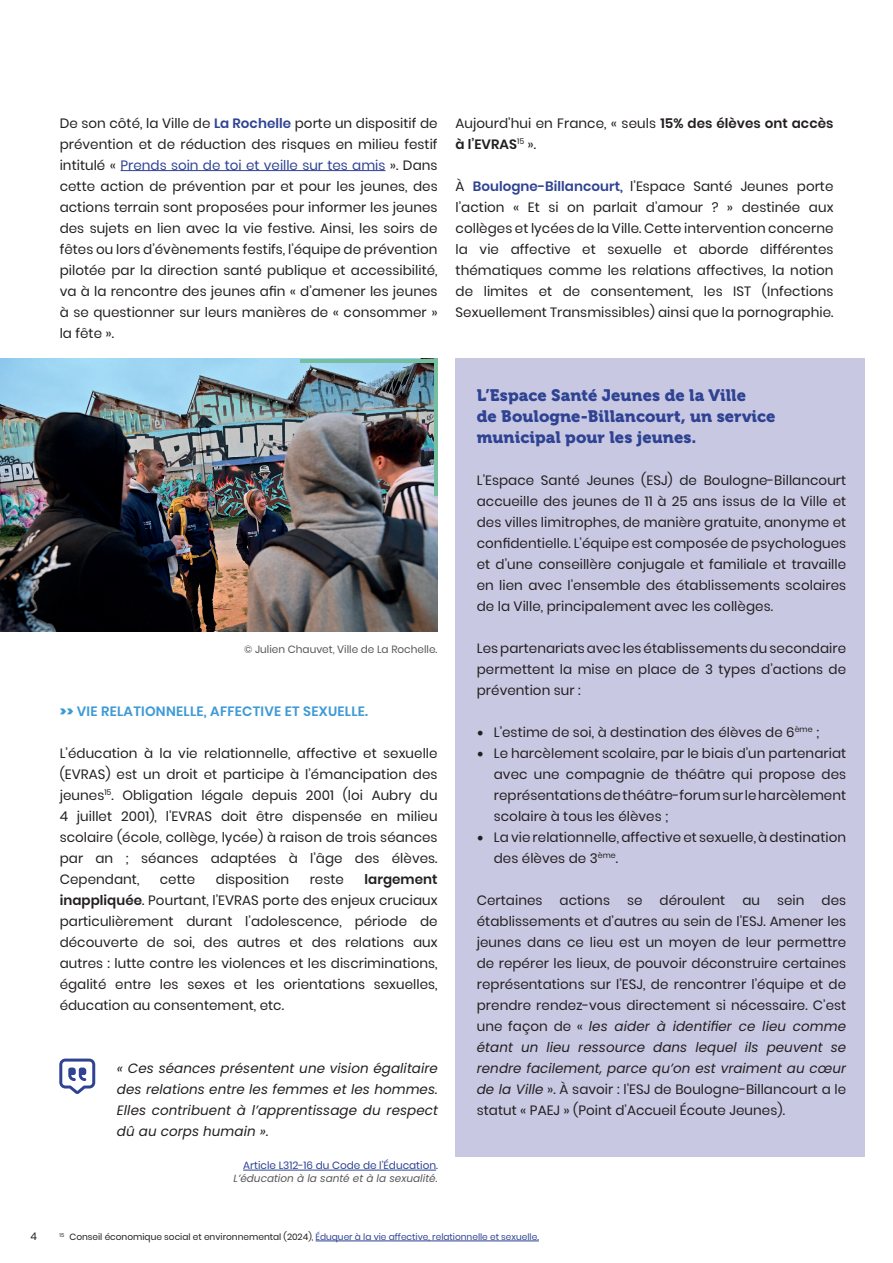
<style>
.page{position:relative;width:893px;height:1263px;background:#fff}
.page>*{position:absolute;margin:0;border:0;box-sizing:border-box;transform-origin:0 0}
.t1{font:16.5px/21px "Museo 900";letter-spacing:.005em;color:#2f4393}
.t2{font:13.5px/21px "Poppins";letter-spacing:.005em;color:#231f20;text-align:justify}
.t3{font:italic 13.5px/21px "Poppins";letter-spacing:.005em;color:#231f20;text-align:justify}
.t4{font:600 13.5px "Poppins";letter-spacing:.02em;color:#3e9ad4}
.t5{font:10.5px "Poppins";color:#2f4393}
.t6{font:italic 10.5px "Poppins";color:#57585a}
.t7{font:10.5px "Poppins";color:#57585a}
.t8{font:10.5px "Poppins";color:#231f20}
.t9{font:9px "Poppins";color:#231f20}
.s1{font-weight:600;color:#2f4393}
.s2{color:#2f4393}
.s3{font-weight:600}
.s4{font-weight:900}
.s5{font-family:"Minion Pro";font-size:18px}
.s6{font-style:italic}
</style>
<div class="page">
<hr style="left:316px;top:1240px;width:223px;height:1px;background:#2f4393">
<hr style="left:121px;top:170px;width:264px;height:1px;background:#2f4393">
<img style="left:0;top:359px;width:438px;height:273px">
<hr style="left:243px;top:1170px;width:193px;height:1px;background:#2f4393">
<svg style="left:59px;top:1058px;width:36px;height:36px"></svg>
<div style="left:455px;top:358px;width:409px;height:798px;background:#c8c8e2"></div>
<hr style="left:434px;top:359px;width:4px;height:137px;background:#75bfa0">
<hr style="left:300px;top:359px;width:138px;height:3px;background:#75bfa0">
<p class="t2" style="left:60px;top:112px;width:379px">De son côté, la Ville de <span class="s1">La Rochelle</span> porte un dispositif de prévention et de réduction des risques en milieu festif intitulé « <span class="s2">Prends soin de toi et veille sur tes amis</span> ». Dans cette action de prévention par et pour les jeunes, des actions terrain sont proposées pour informer les jeunes des sujets en lien avec la vie festive. Ainsi, les soirs de fêtes ou lors d’évènements festifs, l’équipe de prévention pilotée par la direction santé publique et accessibilité, va à la rencontre des jeunes afin « d’amener les jeunes à se questionner sur leurs manières de « consommer » la fête ».</p>
<p class="t2" style="left:456px;top:112px;width:379px">Aujourd’hui en France, « seuls <span class="s3">15% des élèves ont accès à l’EVRAS</span><sup>15</sup> ».</p>
<p class="t2" style="left:456px;top:175px;width:379px">À <span class="s1">Boulogne-Billancourt,</span> l’Espace Santé Jeunes porte l’action « Et si on parlait d’amour ? » destinée aux collèges et lycées de la Ville. Cette intervention concerne la vie affective et sexuelle et aborde différentes thématiques comme les relations affectives, la notion de limites et de consentement, les IST (Infections Sexuellement Transmissibles) ainsi que la pornographie.</p>
<p class="t7" style="left:244px;top:643px;width:195px">© Julien Chauvet, Ville de La Rochelle.</p>
<p class="t4" style="left:60px;top:703px;width:310px"><span class="s4">&gt;&gt;</span> VIE RELATIONNELLE, AFFECTIVE ET SEXUELLE.</p>
<p class="t2" style="left:60px;top:742px;width:379px">L’éducation à la vie relationnelle, affective et sexuelle (EVRAS) est un droit et participe à l’émancipation des jeunes<sup>15</sup>. Obligation légale depuis 2001 (loi Aubry du 4 juillet 2001), l’EVRAS doit être dispensée en milieu scolaire (école, collège, lycée) à raison de trois séances par an ; séances adaptées à l’âge des élèves.<br>Cependant,</p>
<p class="t2" style="left:160px;top:868px;width:37px">cette</p>
<p class="t2" style="left:216px;top:868px;width:75px">disposition</p>
<p class="t2" style="left:310px;top:868px;width:36px">reste</p>
<p class="t2" style="left:60px;top:868px;width:379px;text-indent:305px"><span class="s3">largement inappliquée</span>. Pourtant, l’EVRAS porte des enjeux cruciaux particulièrement durant l’adolescence, période de découverte de soi, des autres et des relations aux autres : lutte contre les violences et les discriminations, égalité entre les sexes et les orientations sexuelles, éducation au consentement, etc.</p>
<p class="t3" style="left:117px;top:1057px;width:323px">« Ces séances présentent une vision égalitaire des relations entre les femmes et les hommes.<br>Elles contribuent à l’apprentissage du respect dû au corps humain ».</p>
<p class="t5" style="left:243px;top:1159px;width:196px">Article L312-16 du Code de l’Éducation.</p>
<p class="t6" style="left:234px;top:1172px;width:206px">L’éducation à la santé et à la sexualité.</p>
<p class="t1" style="left:477px;top:384px;width:300px">L’Espace Santé Jeunes de la Ville<br>de Boulogne-Billancourt, un service municipal pour les jeunes.</p>
<p class="t2" style="left:477px;top:469px;width:371px">L’Espace Santé Jeunes (ESJ) de Boulogne-Billancourt accueille des jeunes de 11 à 25 ans issus de la Ville et des villes limitrophes, de manière gratuite, anonyme et confidentielle. L’équipe est composée de psychologues et d’une conseillère conjugale et familiale et travaille en lien avec l’ensemble des établissements scolaires de la Ville, principalement avec les collèges.</p>
<p class="t2" style="left:477px;top:637px;width:371px">Les partenariats avec les établissements du secondaire permettent la mise en place de 3 types d’actions de prévention sur :</p>
<p class="t2" style="left:477px;top:721px;width:344px"><span class="s5">•</span> L’estime de soi, à destination des élèves de 6<sup>ème</sup> ;</p>
<p class="t2" style="left:494px;top:742px;width:354px;text-indent:-17px"><span class="s5">•</span> Le harcèlement scolaire, par le biais d’un partenariat avec une compagnie de théâtre qui propose des représentations de théâtre-forum sur le harcèlement scolaire à tous les élèves ;</p>
<p class="t2" style="left:494px;top:826px;width:354px;text-indent:-17px"><span class="s5">•</span> La vie relationnelle, affective et sexuelle, à destination des élèves de 3<sup>ème</sup>.</p>
<p class="t2" style="left:477px;top:889px;width:67px">Certaines</p>
<p class="t2" style="left:560px;top:889px;width:52px">actions</p>
<p class="t2" style="left:627px;top:889px;width:17px">se</p>
<p class="t2" style="left:660px;top:889px;width:67px">déroulent</p>
<p class="t2" style="left:742px;top:889px;width:19px">au</p>
<p class="t2" style="left:777px;top:889px;width:29px">sein</p>
<p class="t2" style="left:477px;top:889px;width:371px;text-indent:345px">des établissements et d’autres au sein de l’ESJ. Amener les jeunes dans ce lieu est un moyen de leur permettre de repérer les lieux, de pouvoir déconstruire certaines représentations sur l’ESJ, de rencontrer l’équipe et de prendre rendez-vous directement si nécessaire. C’est une façon de « <span class="s6">les aider à identifier ce lieu comme étant un lieu ressource dans lequel ils peuvent se rendre facilement, parce qu’on est vraiment au cœur de la Ville</span> ». À savoir : l’ESJ de Boulogne-Billancourt a le statut « PAEJ » (Point d’Accueil Écoute Jeunes).</p>
<p class="t8" style="left:31px;top:1230px;width:8px">4</p>
<p class="t9" style="left:60px;top:1232px;width:481px"><sup>15</sup> Conseil économique social et environnemental (2024), <span class="s2">Éduquer à la vie affective, relationnelle et sexuelle.</span></p>
</div>
